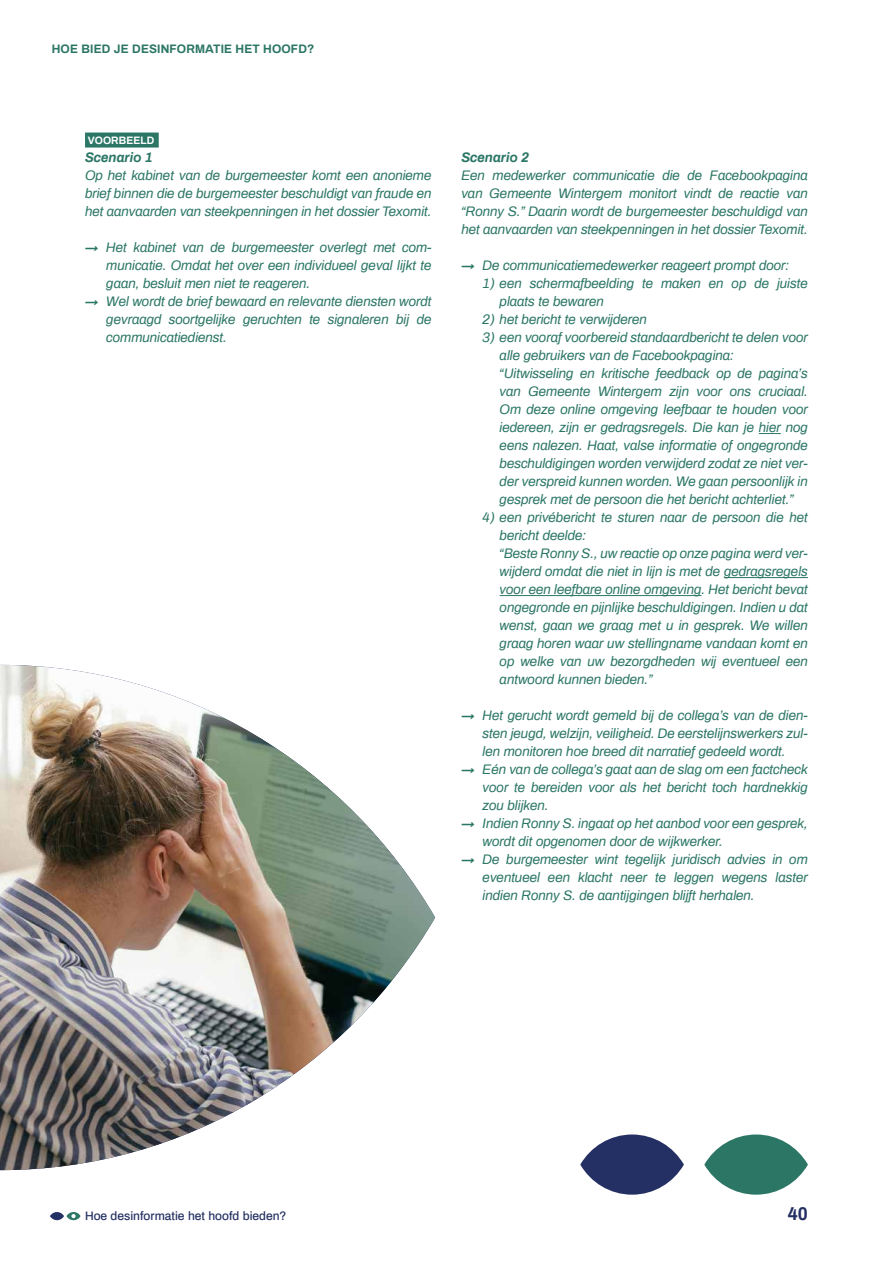
<style>
.page{position:relative;width:893px;height:1263px;background:#fff}
.page>*{position:absolute;margin:0;border:0;box-sizing:border-box;transform-origin:0 0}
.t1{font:700 18px "Archivo";color:#243063}
.voorbeeld_body{font:italic 13.5px/18px "Archivo";letter-spacing:-.01em;color:#2b7665;text-align:justify}
.voorbeeld_body-2{font:italic 700 13.5px "Archivo";letter-spacing:-.01em;color:#2b7665}
.t2{font:500 12px "Archivo";color:#243063}
.t3{font:700 12px "Archivo";letter-spacing:.01em;color:#2b7665}
.voorbeeld_kopje{font:700 10.5px "Archivo";color:#fff}
.s1{font-weight:700}
</style>
<div class="page">
<div style="left:50px;top:1212px;width:14px;height:8px;background:#243063;border-radius:50%"></div>
<svg style="left:66px;top:1212px;width:15px;height:8px"></svg>
<div style="left:85px;top:133px;width:74px;height:15px;background:#2b7665"></div>
<svg style="left:759px;top:433px;width:22px;height:1px"></svg>
<hr style="left:724px;top:577px;width:84px;height:1px;background:#2b7665">
<hr style="left:500px;top:595px;width:201px;height:1px;background:#2b7665">
<div style="left:580px;top:1134px;width:104px;height:61px;background:#243063;border-radius:50%"></div>
<div style="left:704px;top:1134px;width:104px;height:61px;background:#2b7665;border-radius:50%"></div>
<img style="left:0;top:665px;width:435px;height:505px">
<p class="t3" style="left:52px;top:40px;width:264px">HOE BIED JE DESINFORMATIE HET HOOFD?</p>
<p class="voorbeeld_kopje" style="left:88px;top:133px;width:68px">VOORBEELD</p>
<p class="voorbeeld_body-2" style="left:85px;top:147px;width:69px">Scenario 1</p>
<p class="voorbeeld_body" style="left:85px;top:165px;width:348px">Op het kabinet van de burgemeester komt een anonieme brief binnen die de burgemeester beschuldigt van fraude en het aanvaarden van steekpenningen in het dossier Texomit.</p>
<p class="voorbeeld_body" style="left:106px;top:237px;width:327px;text-indent:-21px"><span class="s1">→</span> Het kabinet van de burgemeester overlegt met com&shy;municatie. Omdat het over een individueel geval lijkt te gaan, besluit men niet te reageren.</p>
<p class="voorbeeld_body" style="left:106px;top:291px;width:327px;text-indent:-21px"><span class="s1">→</span> Wel wordt de brief bewaard en relevante diensten wordt gevraagd soortgelijke geruchten te signaleren bij de communicatiedienst.</p>
<p class="voorbeeld_body-2" style="left:461px;top:147px;width:69px">Scenario 2</p>
<p class="voorbeeld_body" style="left:461px;top:165px;width:348px">Een medewerker communicatie die de Facebookpagina van Gemeente Wintergem monitort vindt de reactie van “Ronny S.” Daarin wordt de burgemeester beschuldigd van het aanvaarden van steekpenningen in het dossier Texomit.</p>
<p class="voorbeeld_body" style="left:461px;top:255px;width:329px"><span class="s1">→</span> De communicatiemedewerker reageert prompt door:</p>
<p class="voorbeeld_body" style="left:500px;top:273px;width:310px;text-indent:-17px">1) een schermafbeelding te maken en op de juiste plaats te bewaren</p>
<p class="voorbeeld_body" style="left:483px;top:309px;width:166px">2) het bericht te verwijderen</p>
<p class="voorbeeld_body" style="left:500px;top:327px;width:310px;text-indent:-17px">3) een vooraf voorbereid standaardbericht te delen voor alle gebruikers van de Facebookpagina:</p>
<p class="voorbeeld_body" style="left:500px;top:363px;width:310px">“Uitwisseling en kritische feedback op de pagina’s van Gemeente Wintergem zijn voor ons cruciaal.<br>Om deze online omgeving leefbaar te houden voor iedereen, zijn er gedragsregels. Die kan je hier nog eens nalezen. Haat, valse informatie of ongegronde beschuldigingen worden verwijderd zodat ze niet ver&shy;der verspreid kunnen worden. We gaan persoonlijk in gesprek met de persoon die het bericht achterliet.”</p>
<p class="voorbeeld_body" style="left:500px;top:507px;width:310px;text-indent:-17px">4) een privébericht te sturen naar de persoon die het bericht deelde:</p>
<p class="voorbeeld_body" style="left:500px;top:543px;width:310px">“Beste Ronny S., uw reactie op onze pagina werd ver&shy;wijderd omdat die niet in lijn is met de gedragsregels voor een leefbare online omgeving. Het bericht bevat ongegronde en pijnlijke beschuldigingen. Indien u dat wenst, gaan we graag met u in gesprek. We willen graag horen waar uw stellingname vandaan komt en op welke van uw bezorgdheden wij eventueel een antwoord kunnen bieden.”</p>
<p class="voorbeeld_body" style="left:483px;top:705px;width:327px;text-indent:-21px"><span class="s1">→</span> Het gerucht wordt gemeld bij de collega’s van de dien&shy;sten jeugd, welzijn, veiligheid. De eerstelijnswerkers zul&shy;len monitoren hoe breed dit narratief gedeeld wordt.</p>
<p class="voorbeeld_body" style="left:483px;top:759px;width:327px;text-indent:-21px"><span class="s1">→</span> Eén van de collega’s gaat aan de slag om een factcheck voor te bereiden voor als het bericht toch hardnekkig zou blijken.</p>
<p class="voorbeeld_body" style="left:483px;top:813px;width:327px;text-indent:-21px"><span class="s1">→</span> Indien Ronny S. ingaat op het aanbod voor een gesprek, wordt dit opgenomen door de wijkwerker.</p>
<p class="voorbeeld_body" style="left:483px;top:849px;width:327px;text-indent:-21px"><span class="s1">→</span> De burgemeester wint tegelijk juridisch advies in om eventueel een klacht neer te leggen wegens laster indien Ronny S. de aantijgingen blijft herhalen.</p>
<p class="t2" style="left:85px;top:1207px;width:203px">Hoe desinformatie het hoofd bieden?</p>
<h1 class="t1" style="left:788px;top:1201px;width:22px">40</h1>
</div>
